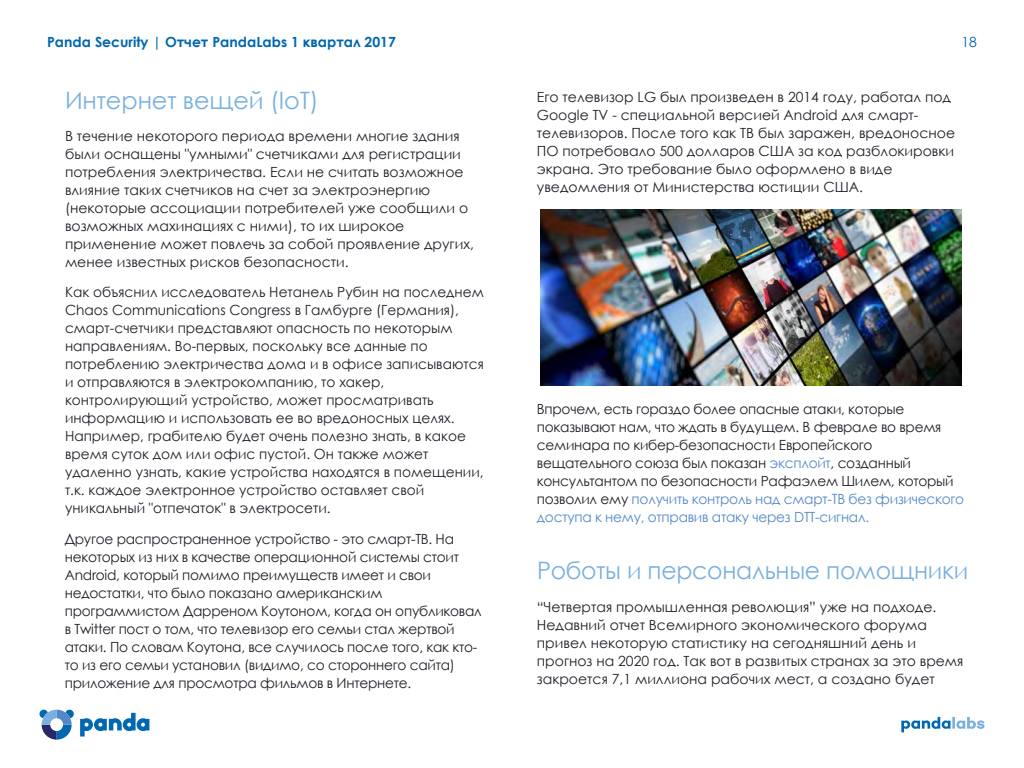
<style>
.page{position:relative;width:1024px;height:768px;background:#fff}
.page>*{position:absolute;margin:0;border:0;box-sizing:border-box;transform-origin:0 0}
.t1{font:24px "Century Gothic";letter-spacing:-.01em;color:#7ab0e0}
.t2{font:14px/18px "Century Gothic";color:#1f2029}
.t3{font:14px/18px "Century Gothic";letter-spacing:-.02em;color:#1f2029}
.t4{font:700 14px "Century Gothic";color:#0067b1}
.t5{font:14px "Century Gothic";color:#0067b1}
.s1{color:#0067b0}
.s2{color:#5488c7}
</style>
<div class="page">
<svg style="left:901px;top:717px;width:83px;height:15px"></svg>
<svg style="left:40px;top:710px;width:34px;height:30px"></svg>
<svg style="left:80px;top:713px;width:69px;height:24px"></svg>
<img style="left:540px;top:210px;width:422px;height:176px">
<p class="t4" style="left:47px;top:31px;width:350px">Panda <span class="s1">Security</span> | Отчет PandaLabs 1 квартал 2017</p>
<p class="t5" style="left:962px;top:32px;width:17px">18</p>
<h1 class="t1" style="left:65px;top:84px;width:255px">Интернет вещей (IoT)</h1>
<p class="t2" style="left:65px;top:127px;width:410px">В течение некоторого периода времени многие здания были оснащены "умными" счетчиками для регистрации потребления электричества. Если не считать возможное влияние таких счетчиков на счет за электроэнергию (некоторые ассоциации потребителей уже сообщили о возможных махинациях с ними), то их широкое применение может повлечь за собой проявление других, менее известных рисков безопасности.</p>
<p class="t2" style="left:65px;top:283px;width:420px">Как объяснил исследователь Нетанель Рубин на последнем Chaos Communications Congress в Гамбурге (Германия), смарт-счетчики представляют опасность по некоторым направлениям. Во-первых, поскольку все данные по потреблению электричества дома и в офисе записываются и отправляются в электрокомпанию, то хакер, контролирующий устройство, может просматривать информацию и использовать ее во вредоносных целях.<br>Например, грабителю будет очень полезно знать, в какое время суток дом или офис пустой. Он также может удаленно узнать, какие устройства находятся в помещении, т.к. каждое электронное устройство оставляет свой уникальный "отпечаток" в электросети.</p>
<p class="t3" style="left:65px;top:530px;width:419px">Другое распространенное устройство - это смарт-ТВ. На некоторых из них в качестве операционной системы стоит Android, который помимо преимуществ имеет и свои недостатки, что было показано американским программистом Дарреном Коутоном, когда он опубликовал в Twitter пост о том, что телевизор его семьи стал жертвой атаки. По словам Коутона, все случилось после того, как кто&shy;то из его семьи установил (видимо, со стороннего сайта) приложение для просмотра фильмов в Интернете.</p>
<p class="t2" style="left:537px;top:87px;width:420px">Его телевизор LG был произведен в 2014 году, работал под Google TV - специальной версией Android для смарт&shy;телевизоров. После того как ТВ был заражен, вредоносное ПО потребовало 500 долларов США за код разблокировки экрана. Это требование было оформлено в виде уведомления от Министерства юстиции США.</p>
<p class="t3" style="left:537px;top:400px;width:429px">Впрочем, есть гораздо более опасные атаки, которые показывают нам, что ждать в будущем. В феврале во время семинара по кибер-безопасности Европейского вещательного союза был показан <span class="s2">эксплойт</span>, созданный консультантом по безопасности Рафаэлем Шилем, который позволил ему <span class="s2">получить контроль над смарт-ТВ без физического доступа к нему, отправив атаку через DTT-сигнал.</span></p>
<h1 class="t1" style="left:537px;top:554px;width:433px">Роботы и персональные помощники</h1>
<p class="t2" style="left:537px;top:598px;width:428px">“Четвертая промышленная революция” уже на подходе.<br>Недавний отчет Всемирного экономического форума привел некоторую статистику на сегодняшний день и прогноз на 2020 год. Так вот в развитых странах за это время закроется 7,1 миллиона рабочих мест, а создано будет</p>
</div>
